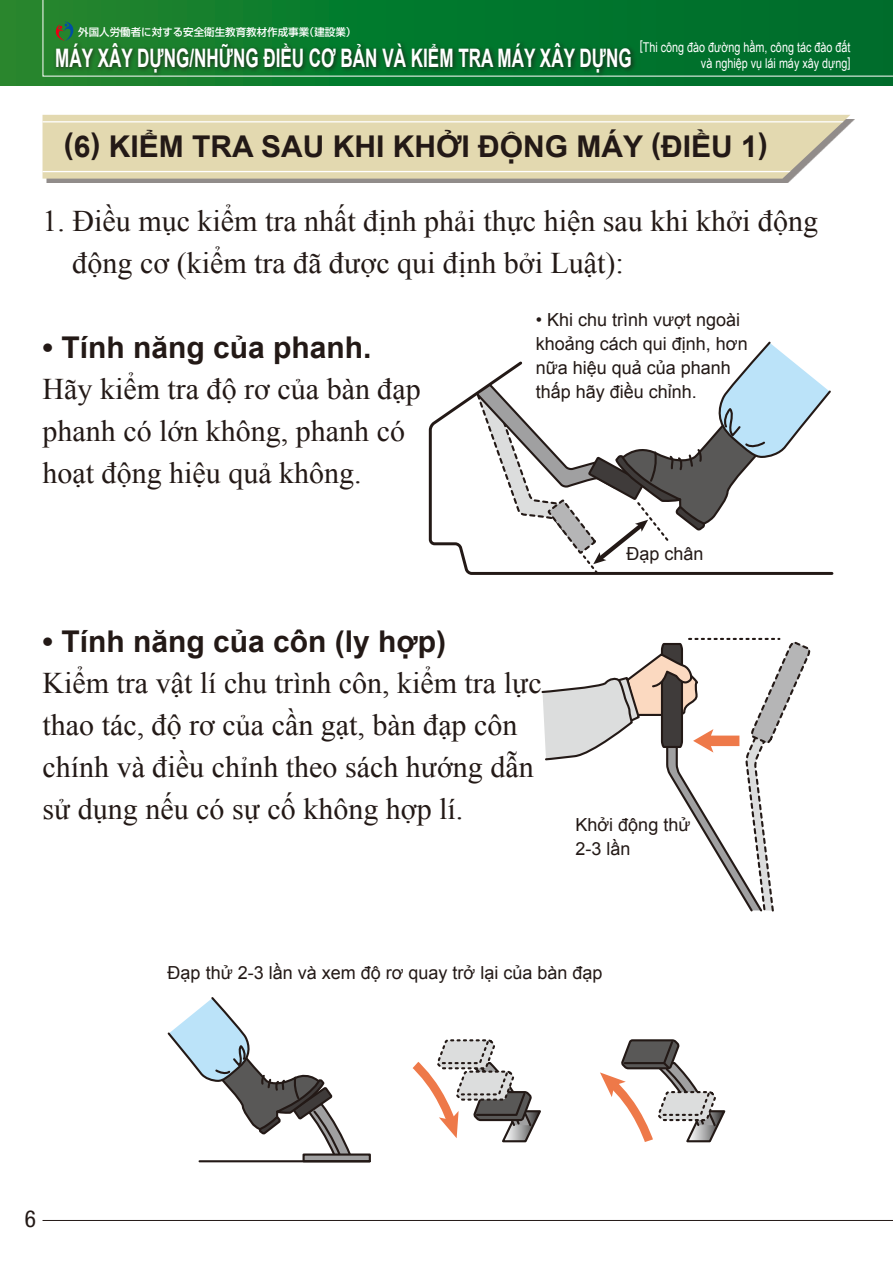
<style>
.page{position:relative;width:893px;height:1263px;background:#fff}
.page>*{position:absolute;margin:0;border:0;box-sizing:border-box;transform-origin:0 0}
.t1{font:30px/42px "Times New Roman";color:#231916}
.t2{font:700 30px "Arial";color:#231916}
.t3{font:700 25.5px "Arial";color:#fff;scale:.67 1}
.t4{font:condensed 23.4px "Helvetica Neue LT Std";color:#231916}
.t5{font:18px/24px "Arial";color:#231916}
.t6{font:13.5px/16.5px "Arial";color:#fff;text-align:right;scale:.8 1}
.t7{font:500 10.5px "Shin Go Pro";color:#fff}
</style>
<div class="page">
<hr style="left:43px;top:1220px;width:850px;height:1px;background:#231916">
<div style="left:0;top:0;width:893px;height:85px;background:linear-gradient(to right,#1e862d,#006c2c)"></div>
<svg style="left:42px;top:0;width:851px;height:77px;background:#08772e"></svg>
<svg style="left:429px;top:393px;width:46px;height:182px"></svg>
<svg style="left:475px;top:342px;width:358px;height:233px"></svg>
<svg style="left:541px;top:638px;width:269px;height:274px"></svg>
<div style="left:304px;top:1154px;width:66px;height:7px;background:#a0a0a1"></div>
<div style="left:302px;top:1153px;width:69px;height:9px;border:2px solid #231916"></div>
<hr style="left:200px;top:1160px;width:170px;height:2px;background:#231916">
<svg style="left:168px;top:997px;width:186px;height:162px"></svg>
<svg style="left:412px;top:1039px;width:129px;height:104px"></svg>
<svg style="left:600px;top:1039px;width:125px;height:104px"></svg>
<div style="left:54px;top:40px;width:583px;height:38px;background:#231916;opacity:.75"></div>
<svg style="left:56px;top:21px;width:17px;height:20px"></svg>
<div style="left:47px;top:119px;width:808px;height:64px;background:#231916;opacity:.5"></div>
<svg style="left:43px;top:115px;width:807px;height:64px;background:#e2d9b2"></svg>
<svg style="left:43px;top:121px;width:801px;height:1px"></svg>
<svg style="left:43px;top:171px;width:748px;height:1px"></svg>
<p class="t7" style="left:78px;top:23px;width:280px">外国人労働者に対する安全衛生教育教材作成事業（建設業）</p>
<p class="t3" style="left:55px;top:41px;width:862px">MÁY XÂY DỰNG/NHỮNG ĐIỀU CƠ BẢN VÀ KIỂM TRA MÁY XÂY DỰNG</p>
<p class="t6" style="left:640px;top:39px;width:265px">[Thi công đào đường hầm, công tác đào đất và nghiệp vụ lái máy xây dựng]</p>
<p class="t2" style="left:64px;top:127px;width:705px">(6) KIỂM TRA SAU KHI KHỞI ĐỘNG MÁY (ĐIỀU 1)</p>
<p class="t1" style="left:73px;top:200px;width:747px;text-indent:-30px">1. Điều mục kiểm tra nhất định phải thực hiện sau khi khởi động động cơ (kiểm tra đã được qui định bởi Luật):</p>
<p class="t2" style="left:43px;top:327px;width:330px">• Tính năng của phanh.</p>
<p class="t1" style="left:43px;top:368px;width:380px">Hãy kiểm tra độ rơ của bàn đạp phanh có lớn không, phanh có hoạt động hiệu quả không.</p>
<p class="t5" style="left:536px;top:308px;width:213px">• Khi chu trình vượt ngoài khoảng cách qui định, hơn nữa hiệu quả của phanh thấp hãy điều chỉnh.</p>
<p class="t5" style="left:626px;top:542px;width:79px">Đạp chân</p>
<p class="t2" style="left:43px;top:621px;width:405px">• Tính năng của côn (ly hợp)</p>
<p class="t1" style="left:43px;top:662px;width:501px">Kiểm tra vật lí chu trình côn, kiểm tra lực thao tác, độ rơ của cần gạt, bàn đạp côn chính và điều chỉnh theo sách hướng dẫn sử dụng nếu có sự cố không hợp lí.</p>
<p class="t5" style="left:575px;top:812px;width:116px">Khởi động thử<br>2-3 lần</p>
<p class="t4" style="left:25px;top:1205px;width:13px">6</p>
<p class="t5" style="left:168px;top:961px;width:436px">Đạp thử 2-3 lần và xem độ rơ quay trở lại của bàn đạp</p>
</div>
